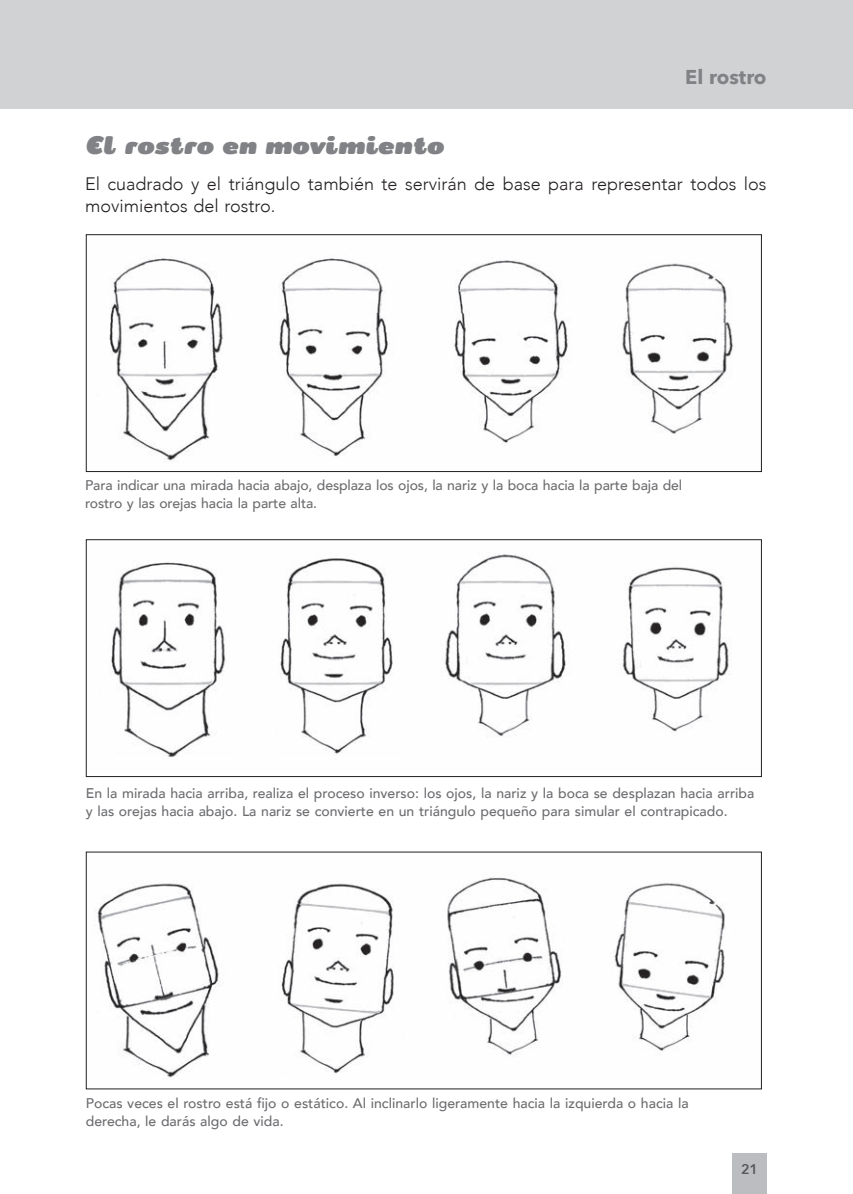
<style>
.page{position:relative;width:853px;height:1194px;background:#fff}
.page>*{position:absolute;margin:0;border:0;box-sizing:border-box;transform-origin:0 0}
.t1{font:italic 30px "Cepo";color:#808285}
.t2{font:700 20px "Avenir Next";color:#808285}
.t3{font:300 18px/22px "Avenir";color:#231f20}
.t4{font:500 14px/18px "Avenir";color:#6c6d70}
.t5{font:600 14px "Avenir Next";color:#57585a}
</style>
<div class="page">
<div style="left:1px;top:0;width:851px;height:108px;background:#d1d2d4"></div>
<hr style="left:0;top:0;width:1px;height:108px;background:#d1d2d4">
<div style="left:732px;top:1153px;width:34px;height:40px;background:#bcbdc0"></div>
<img style="left:109px;top:258px;width:625px;height:203px">
<div style="left:86px;top:234px;width:675px;height:238px;border:1px solid #231f20"></div>
<img style="left:110px;top:554px;width:619px;height:204px">
<div style="left:86px;top:539px;width:675px;height:238px;border:1px solid #231f20"></div>
<img style="left:97px;top:876px;width:628px;height:202px">
<h2 class="t2" style="left:685px;top:60px;width:83px">El rostro</h2>
<h1 class="t1" style="left:85px;top:127px;width:361px">El rostro en movimiento</h1>
<p class="t3" style="left:85px;top:173px;width:682px">El cuadrado y el triángulo también te servirán de base para representar todos los movimientos del rostro.</p>
<p class="t4" style="left:85px;top:475px;width:598px">Para indicar una mirada hacia abajo, desplaza los ojos, la nariz y la boca hacia la parte baja del rostro y las orejas hacia la parte alta.</p>
<p class="t4" style="left:86px;top:783px;width:670px">En la mirada hacia arriba, realiza el proceso inverso: los ojos, la nariz y la boca se desplazan hacia arriba y las orejas hacia abajo. La nariz se convierte en un triángulo pequeño para simular el contrapicado.</p>
<p class="t4" style="left:86px;top:1093px;width:604px">Pocas veces el rostro está fijo o estático. Al inclinarlo ligeramente hacia la izquierda o hacia la derecha, le darás algo de vida.</p>
<p class="t5" style="left:740px;top:1156px;width:19px">21</p>
</div>
